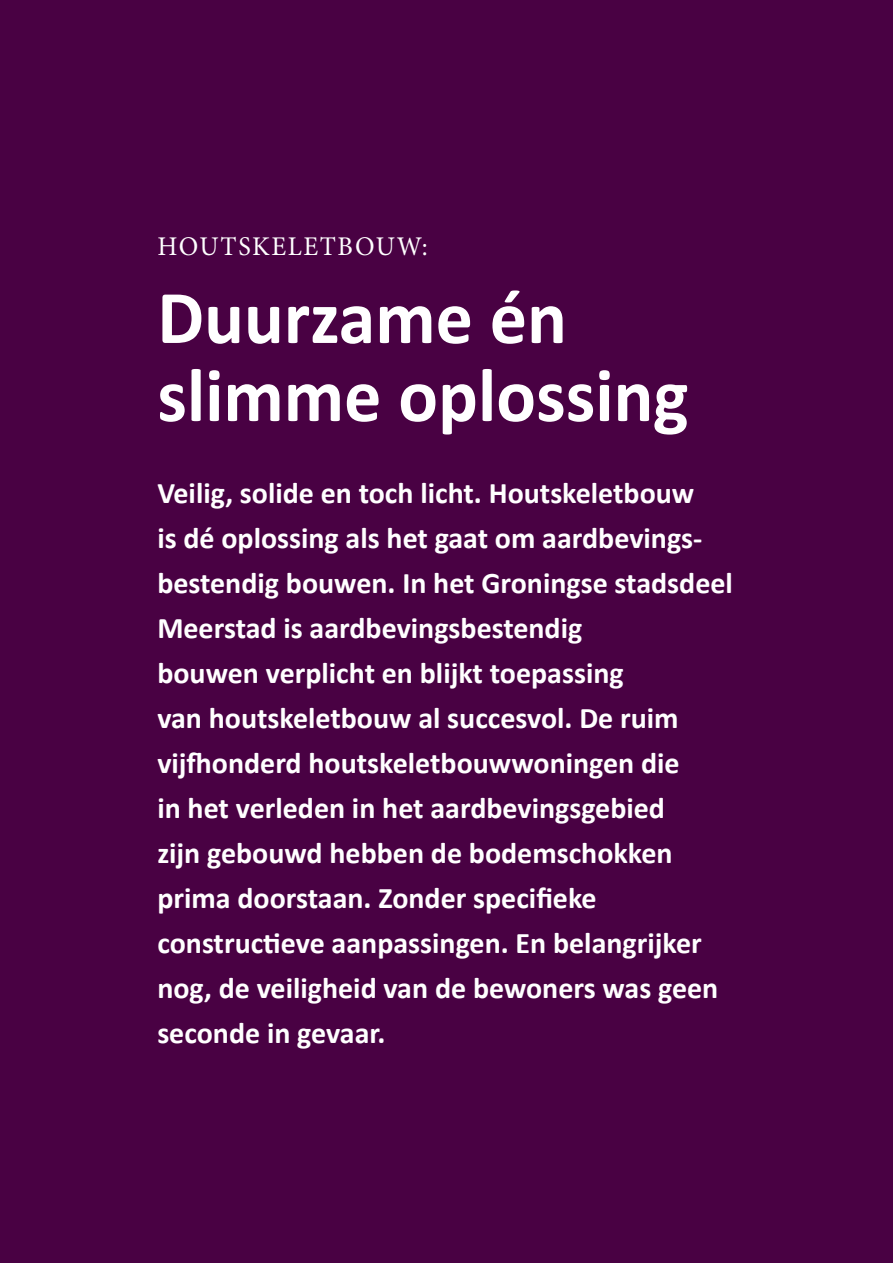
<style>
.page{position:relative;width:893px;height:1263px;background:#490143}
.page>*{position:absolute;margin:0;border:0;box-sizing:border-box;transform-origin:0 0}
.t1{font:700 76.5px/78px "Calibri";color:#fff}
.t2{font:700 30px/45px "Calibri";color:#fff}
.t3{font:27px "Minion Pro";letter-spacing:.06em;color:#fff}
</style>
<div class="page">
<p class="t3" style="left:157px;top:229px;width:272px">HOUTSKELETBOUW:</p>
<h1 class="t1" style="left:157px;top:278px;width:533px">Duurzame én slimme oplossing</h1>
<p class="t2" style="left:157px;top:470px;width:577px">Veilig, solide en toch licht. Houtskeletbouw<br>is dé oplossing als het gaat om aardbevings&shy;bestendig bouwen. In het Groningse stadsdeel Meerstad is aardbevingsbestendig<br>bouwen verplicht en blijkt toepassing<br>van houtskeletbouw al succesvol. De ruim vijfhonderd houtskeletbouwwoningen die<br>in het verleden in het aardbevingsgebied<br>zijn gebouwd hebben de bodemschokken prima doorstaan. Zonder specifieke constructieve aanpassingen. En belangrijker nog, de veiligheid van de bewoners was geen seconde in gevaar.</p>
</div>
